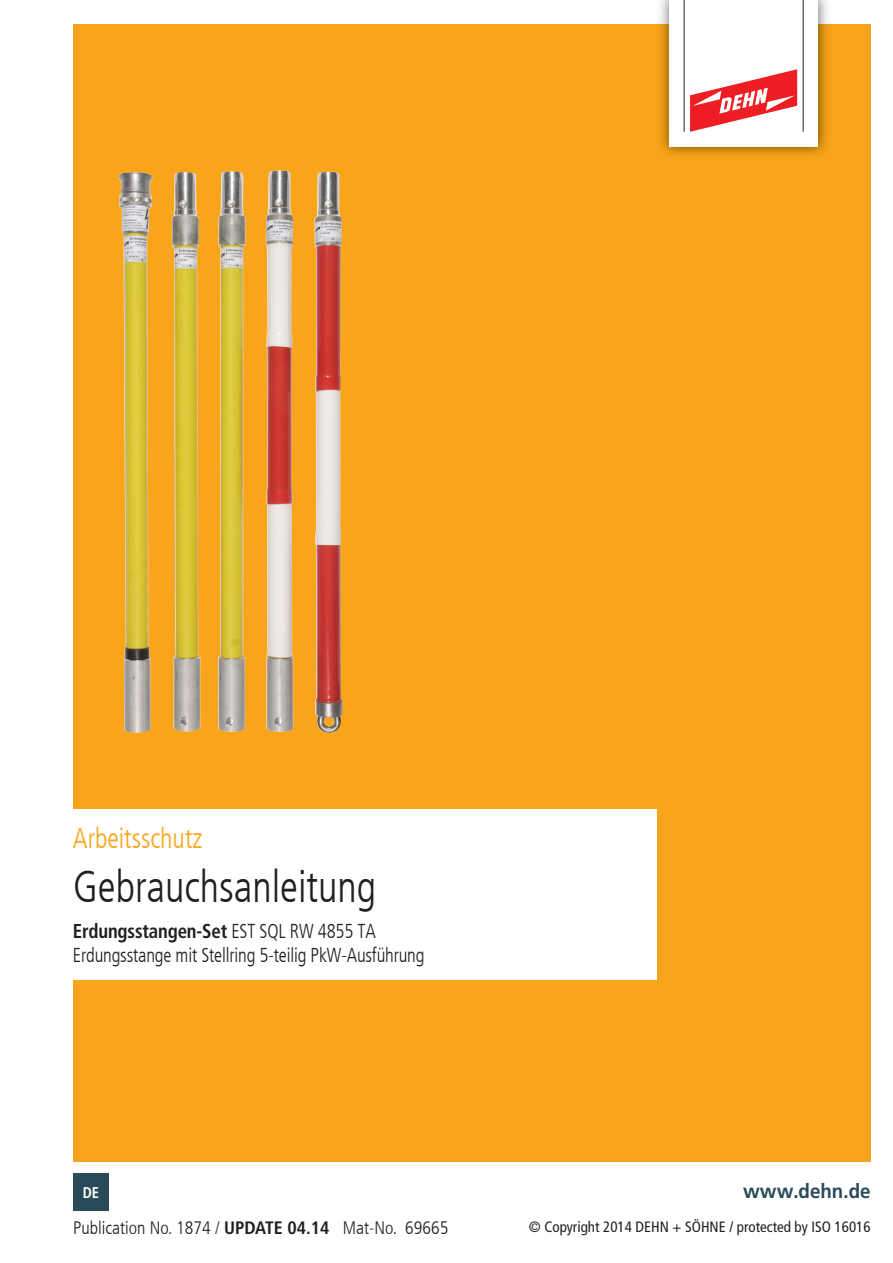
<style>
.page{position:relative;width:893px;height:1263px;background:#fff}
.page>*{position:absolute;margin:0;border:0;box-sizing:border-box;transform-origin:0 0}
.t1{font:300 condensed 44.55px "Frutiger LT Com";color:#231f20;scale:.94 1}
.t2{font:300 condensed 28.5px "Frutiger LT Com";color:#f9a51b;scale:.94 1}
.t3{font:300 condensed 20.1px/24.2px "Frutiger LT Com";letter-spacing:-.01em;color:#231f20;scale:.94 1}
.t4{font:700 20.1px "Frutiger LT Com";color:#294a59;scale:.94 1}
.t5{font:300 condensed 18px "Frutiger LT Com";color:#231f20}
.t6{font:700 condensed 15.6px "Frutiger LT Com";color:#fff;scale:.94 1}
.t7{font:condensed 15px "Frutiger LT Com";color:#231f20}
.s1{font-weight:700}
</style>
<div class="page">
<div style="left:73px;top:25px;width:798px;height:1137px;background:#f9a51b"></div>
<img style="left:653px;top:0;width:182px;height:155px">
<div style="left:669px;top:0;width:149px;height:147px;background:#fff"></div>
<svg style="left:690px;top:69px;width:107px;height:63px"></svg>
<hr style="left:803px;top:0;width:1px;height:132px;background:#231f20">
<hr style="left:684px;top:0;width:1px;height:132px;background:#231f20">
<div style="left:73px;top:1173px;width:36px;height:38px;background:#294a59"></div>
<div style="left:29px;top:809px;width:627px;height:170px;background:#fff"></div>
<img style="left:118px;top:170px;width:225px;height:563px">
<h2 class="t2" style="left:73px;top:822px;width:139px">Arbeitsschutz</h2>
<h1 class="t1" style="left:73px;top:860px;width:324px">Gebrauchsanleitung</h1>
<p class="t3" style="left:73px;top:919px;width:376px"><span class="s1">Erdungsstangen-Set</span> EST SQL RW 4855 TA<br>Erdungsstange mit Stellring 5-teilig PkW-Ausführung</p>
<p class="t6" style="left:83px;top:1183px;width:19px">DE</p>
<p class="t4" style="left:743px;top:1179px;width:137px">www.dehn.de</p>
<p class="t5" style="left:73px;top:1218px;width:377px">Publication No. 1874 / <span class="s1">UPDATE 04.14</span> Mat-No. 69665</p>
<p class="t7" style="left:529px;top:1218px;width:343px">© Copyright 2014 DEHN + SÖHNE / protected by ISO 16016</p>
</div>
